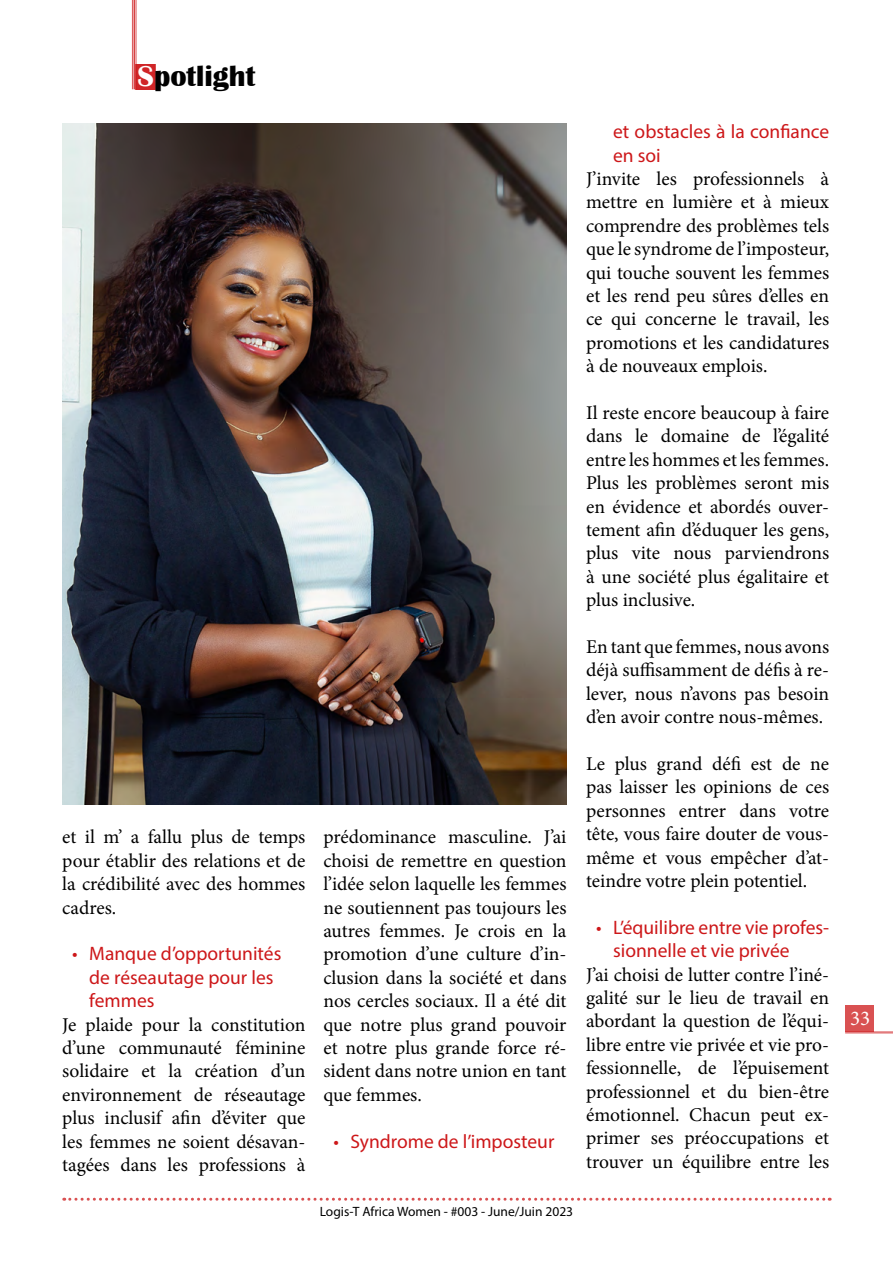
<style>
.page{position:relative;width:893px;height:1263px;background:#fff}
.page>*{position:absolute;margin:0;border:0;box-sizing:border-box;transform-origin:0 0}
.t1{font:700 30px "Britannic";color:#000}
.t2{font:21px "Minion Pro";color:#fff}
.t3{font:19.5px/23.4px "Minion Pro";color:#000;text-align:justify}
.t4{font:19.5px/23.4px "Myriad Pro";color:#cd1719}
.t5{font:13.5px "Myriad Pro";color:#000}
.s1{color:#fff}
</style>
<div class="page">
<div style="left:845px;top:1005px;width:29px;height:27px;background:#d95152"></div>
<svg style="left:64px;top:1198px;width:766px;height:3px"></svg>
<hr style="left:136px;top:0;width:1px;height:89px;background:#cd1719">
<hr style="left:845px;top:1032px;width:48px;height:1px;background:#cd1719">
<hr style="left:845px;top:1033px;width:48px;height:1px;background:#cd1719">
<div style="left:136px;top:64px;width:20px;height:25px;background:#d02527"></div>
<hr style="left:134px;top:0;width:1px;height:89px;background:#cd1719">
<hr style="left:132px;top:0;width:1px;height:89px;background:#cd1719">
<div style="left:135px;top:64px;width:19px;height:25px;background:#d02527"></div>
<img style="left:62px;top:123px;width:505px;height:681px">
<h1 class="t1" style="left:138px;top:59px;width:119px"><span class="s1">S</span>potlight</h1>
<p class="t3" style="left:62px;top:825px;width:245px">et il m’ a fallu plus de temps pour établir des relations et de la crédibilité avec des hommes cadres.</p>
<p class="t4" style="left:89px;top:942px;width:194px;text-indent:-17px">• Manque d’opportunités de réseautage pour les femmes</p>
<p class="t3" style="left:62px;top:1013px;width:245px">Je plaide pour la constitution d’une communauté féminine solidaire et la création d’un environnement de réseautage plus inclusif afin d’éviter que les femmes ne soient désavan&shy;tagées dans les professions à</p>
<p class="t3" style="left:323px;top:825px;width:245px">prédominance masculine. J’ai choisi de remettre en question l’idée selon laquelle les femmes ne soutiennent pas toujours les autres femmes. Je crois en la promotion d’une culture d’in&shy;clusion dans la société et dans nos cercles sociaux. Il a été dit que notre plus grand pouvoir et notre plus grande force ré&shy;sident dans notre union en tant que femmes.</p>
<p class="t4" style="left:333px;top:1129px;width:222px">• Syndrome de l’imposteur</p>
<p class="t5" style="left:320px;top:1203px;width:255px">Logis-T Africa Women - #003 - June/Juin 2023</p>
<p class="t4" style="left:613px;top:120px;width:218px">et obstacles à la confiance en soi</p>
<p class="t3" style="left:586px;top:167px;width:245px">J’invite les professionnels à mettre en lumière et à mieux comprendre des problèmes tels que le syndrome de l’imposteur, qui touche souvent les femmes et les rend peu sûres d’elles en ce qui concerne le travail, les promotions et les candidatures à de nouveaux emplois.</p>
<p class="t3" style="left:586px;top:401px;width:245px">Il reste encore beaucoup à faire dans le domaine de l’égalité entre les hommes et les femmes.<br>Plus les problèmes seront mis en évidence et abordés ouver&shy;tement afin d’éduquer les gens, plus vite nous parviendrons à une société plus égalitaire et plus inclusive.</p>
<p class="t3" style="left:586px;top:635px;width:245px">En tant que femmes, nous avons déjà suffisamment de défis à re&shy;lever, nous n’avons pas besoin d’en avoir contre nous-mêmes.</p>
<p class="t3" style="left:586px;top:752px;width:245px">Le plus grand défi est de ne pas laisser les opinions de ces personnes entrer dans votre tête, vous faire douter de vous&shy;même et vous empêcher d’at&shy;teindre votre plein potentiel.</p>
<p class="t4" style="left:613px;top:915px;width:218px;text-indent:-17px">• L’équilibre entre vie profes&shy;sionnelle et vie privée</p>
<p class="t3" style="left:586px;top:963px;width:245px">J’ai choisi de lutter contre l’iné&shy;galité sur le lieu de travail en abordant la question de l’équi&shy;libre entre vie privée et vie pro&shy;fessionnelle, de l’épuisement professionnel et du bien-être émotionnel. Chacun peut ex&shy;primer ses préoccupations et trouver un équilibre entre les</p>
<p class="t2" style="left:850px;top:1004px;width:22px">33</p>
</div>
